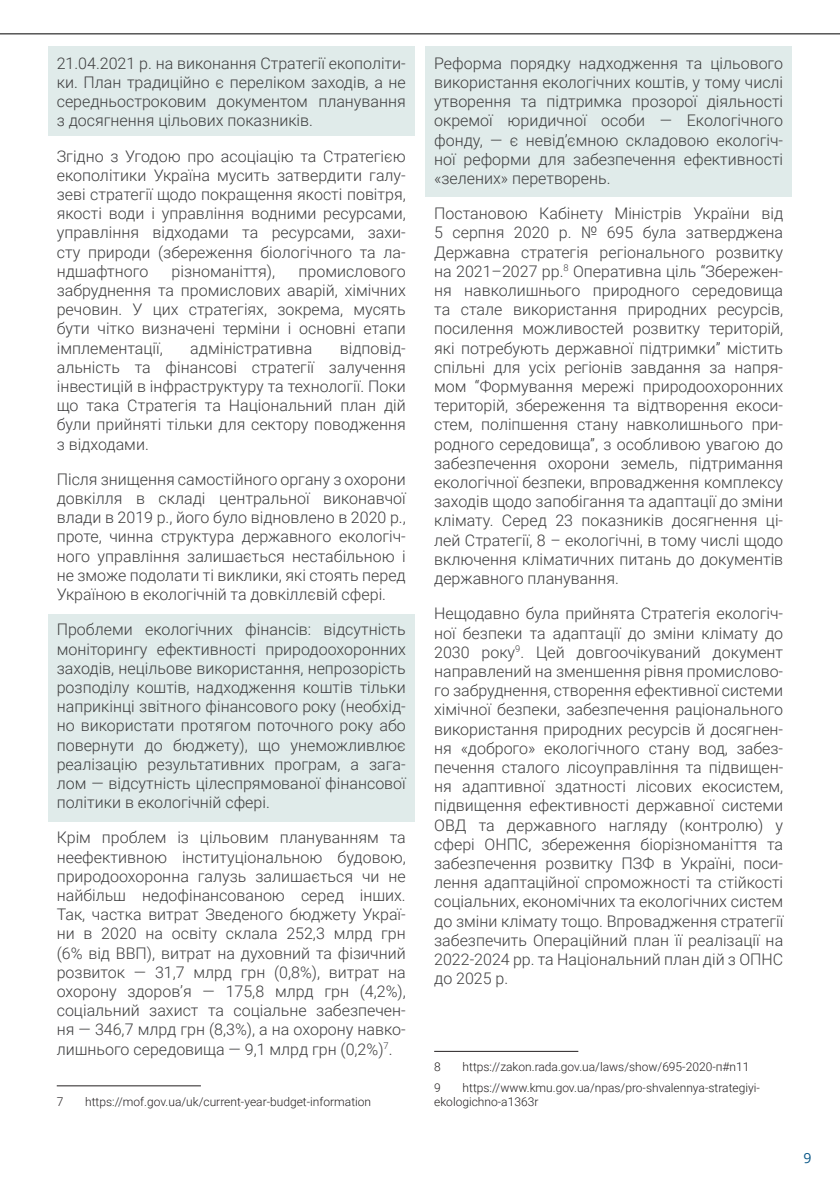
<style>
.page{position:relative;width:840px;height:1191px;background:#fff}
.page>*{position:absolute;margin:0;border:0;box-sizing:border-box;transform-origin:0 0}
.t1{font:300 16px/19.2px "Roboto";color:#3e3e3f;text-align:justify}
.t2{font:14px "Open Sans";color:#095787}
.t3{font:300 12px/14.4px "Roboto";color:#231f20}
</style>
<div class="page">
<hr style="left:0;top:34px;width:839px;height:1px;background:#000001">
<div style="left:48px;top:46px;width:366px;height:90px;background:#e0ebea"></div>
<div style="left:425px;top:46px;width:366px;height:151px;background:#e0ebea"></div>
<div style="left:48px;top:614px;width:366px;height:207px;background:#e0ebea"></div>
<hr style="left:57px;top:1085px;width:144px;height:1px;background:#231f20">
<hr style="left:434px;top:1050px;width:144px;height:1px;background:#231f20">
<p class="t1" style="left:57px;top:53px;width:350px">21.04.2021 р. на виконання Стратегії екополіти&shy;ки. План традиційно є переліком заходів, а не середньостроковим документом планування з досягнення цільових показників.</p>
<p class="t1" style="left:57px;top:146px;width:350px">Згідно з Угодою про асоціацію та Стратегією екополітики Україна мусить затвердити галу&shy;зеві стратегії щодо покращення якості повітря, якості води і управління водними ресурсами, управління відходами та ресурсами, захи&shy;сту природи (збереження біологічного та ла&shy;ндшафтного</p>
<p class="t1" style="left:171px;top:261px;width:105px">різноманіття),</p>
<p class="t1" style="left:57px;top:261px;width:350px;text-indent:241px">промислового забруднення та промислових аварій, хімічних речовин. У цих стратегіях, зокрема, мусять бути чітко визначені терміни і основні етапи імплементації,</p>
<p class="t1" style="left:57px;top:338px;width:350px;text-indent:283px">відповід&shy;альність та фінансові стратегії залучення інвестицій в інфраструктуру та технології. Поки що така Стратегія та Національний план дій були прийняті тільки для сектору поводження з відходами.</p>
<p class="t1" style="left:57px;top:469px;width:350px">Після знищення самостійного органу з охорони довкілля в складі центральної виконавчої влади в 2019 р., його було відновлено в 2020 р., проте, чинна структура державного екологіч&shy;ного управління залишається нестабільною і не зможе подолати ті виклики, які стоять перед Україною в екологічній та довкіллєвій сфері.</p>
<p class="t1" style="left:57px;top:619px;width:350px">Проблеми екологічних фінансів: відсутність моніторингу ефективності природоохоронних заходів, нецільове використання, непрозорість розподілу коштів, надходження коштів тільки наприкінці звітного фінансового року (необхід&shy;но використати протягом поточного року або повернути до бюджету), що унеможливлює реалізацію результативних програм, а зага&shy;лом — відсутність цілеспрямованої фінансової політики в екологічній сфері.</p>
<p class="t1" style="left:57px;top:827px;width:350px">Крім проблем із цільовим плануванням та неефективною інституціональною будовою, природоохоронна галузь залишається чи не найбільш недофінансованою серед інших.<br>Так, частка витрат Зведеного бюджету Украї&shy;ни в 2020 на освіту склала 252,3 млрд грн (6% від ВВП), витрат на духовний та фізичний розвиток — 31,7 млрд грн (0,8%), витрат на охорону здоров’я — 175,8 млрд грн (4,2%), соціальний захист та соціальне забезпечен&shy;ня — 346,7 млрд грн (8,3%), а на охорону навко&shy;лишнього середовища — 9,1 млрд грн (0,2%)<sup>7</sup>.</p>
<p class="t3" style="left:57px;top:1094px;width:8px">7</p>
<p class="t3" style="left:85px;top:1094px;width:287px">https://mof.gov.ua/uk/current-year-budget-information</p>
<p class="t1" style="left:190px;top:338px;width:123px">адміністративна</p>
<p class="t1" style="left:434px;top:53px;width:350px">Реформа порядку надходження та цільового використання екологічних коштів, у тому числі утворення та підтримка прозорої діяльності окремої юридичної особи — Екологічного фонду, — є невід’ємною складовою екологіч&shy;ної реформи для забезпечення ефективності «зелених» перетворень.</p>
<p class="t1" style="left:434px;top:203px;width:350px">Постановою Кабінету Міністрів України від 5 серпня 2020 р. № 695 була затверджена Державна стратегія регіонального розвитку на 2021–2027 рр.<sup>8</sup> Оперативна ціль “Збережен&shy;ня навколишнього природного середовища та стале використання природних ресурсів, посилення можливостей розвитку територій, які потребують державної підтримки” містить спільні для усіх регіонів завдання за напря&shy;мом “Формування мережі природоохоронних територій, збереження та відтворення екоси&shy;стем, поліпшення стану навколишнього при&shy;родного середовища”, з особливою увагою до забезпечення охорони земель, підтримання екологічної безпеки, впровадження комплексу заходів щодо запобігання та адаптації до зміни клімату. Серед 23 показників досягнення ці&shy;лей Стратегії, 8 – екологічні, в тому числі щодо включення кліматичних питань до документів державного планування.</p>
<p class="t1" style="left:434px;top:603px;width:350px">Нещодавно була прийнята Стратегія екологіч&shy;ної безпеки та адаптації до зміни клімату до 2030 року<sup>9</sup>. Цей довгоочікуваний документ направлений на зменшення рівня промислово&shy;го забруднення, створення ефективної системи хімічної безпеки, забезпечення раціонального використання природних ресурсів й досягнен&shy;ня «доброго» екологічного стану вод, забез&shy;печення сталого лісоуправління та підвищен&shy;ня адаптивної здатності лісових екосистем, підвищення ефективності державної системи ОВД та державного нагляду (контролю) у сфері ОНПС, збереження біорізноманіття та забезпечення розвитку ПЗФ в Україні, поси&shy;лення адаптаційної спроможності та стійкості соціальних, економічних та екологічних систем до зміни клімату тощо. Впровадження стратегії забезпечить Операційний план її реалізації на 2022-2024 рр. та Національний план дій з ОПНС до 2025 р.</p>
<p class="t3" style="left:434px;top:1059px;width:8px">8</p>
<p class="t3" style="left:462px;top:1059px;width:288px">https://zakon.rada.gov.ua/laws/show/695-2020-п#n11</p>
<p class="t3" style="left:434px;top:1079px;width:8px">9</p>
<p class="t3" style="left:434px;top:1079px;width:327px;text-indent:28px">https://www.kmu.gov.ua/npas/pro-shvalennya-strategiyi&shy;ekologichno-a1363r</p>
<p class="t2" style="left:803px;top:1148px;width:10px">9</p>
</div>
